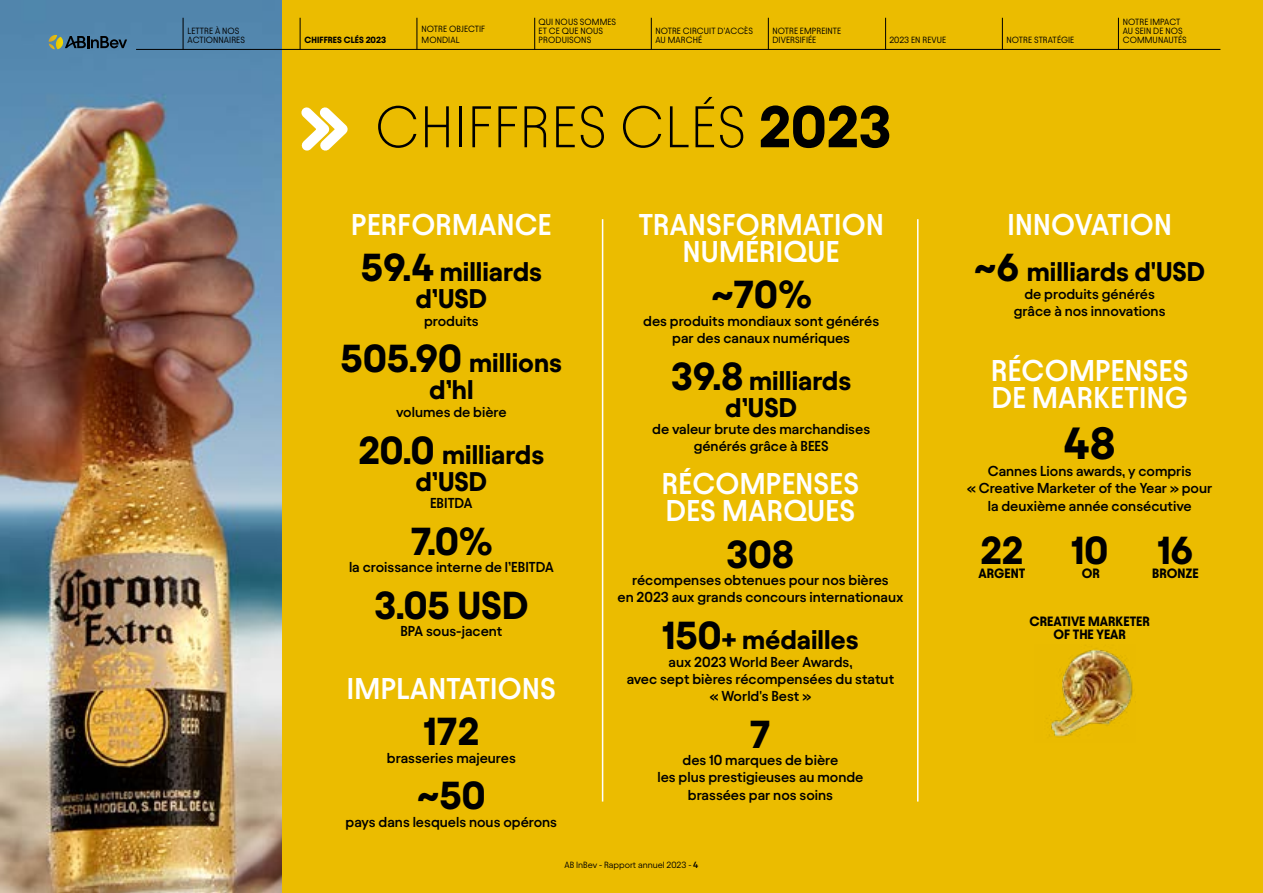
<style>
.page{position:relative;width:1263px;height:893px;background:#fff}
.page>*{position:absolute;margin:0;border:0;box-sizing:border-box;transform-origin:0 0}
.t1{font:300 58.5px "Avantt";letter-spacing:.01em;color:#000}
.t2{font:700 45px "Avantt";color:#000}
.t3{font:700 39px "Avantt";color:#000}
.t4{font:600 30px/27px "Avantt";letter-spacing:.01em;color:#fff}
.t5{font:700 27px/27px "Avantt";color:#000;text-align:center}
.t6{font:600 14.4px/17.2px "Avantt";color:#000;text-align:center}
.t7{font:700 13.5px/13.8px "Avantt";color:#000;text-align:center}
.t8{font:9px/9px "Avantt";letter-spacing:.01em;color:#000}
.t9{font:700 9px "Avantt";letter-spacing:.01em;color:#000}
.s1{font-weight:700}
.s2{font-size:39px}
.s3{font-weight:600}
</style>
<div class="page">
<img style="left:0;top:0;width:282px;height:893px">
<div style="left:282px;top:0;width:981px;height:893px;background:#ebbc00"></div>
<hr style="left:602px;top:219px;width:1px;height:582px;background:#fff">
<hr style="left:917px;top:219px;width:1px;height:582px;background:#fff">
<svg style="left:301px;top:107px;width:47px;height:44px"></svg>
<img style="left:1051px;top:648px;width:82px;height:89px">
<svg style="left:49px;top:35px;width:78px;height:14px"></svg>
<hr style="left:136px;top:49px;width:1084px;height:1px;background:#000">
<hr style="left:534px;top:18px;width:1px;height:32px;background:#000">
<hr style="left:417px;top:18px;width:1px;height:32px;background:#000">
<hr style="left:651px;top:18px;width:1px;height:32px;background:#000">
<hr style="left:768px;top:18px;width:1px;height:32px;background:#000">
<hr style="left:885px;top:18px;width:1px;height:32px;background:#000">
<hr style="left:1002px;top:18px;width:1px;height:32px;background:#000">
<hr style="left:1118px;top:18px;width:1px;height:32px;background:#000">
<hr style="left:300px;top:18px;width:1px;height:32px;background:#000">
<hr style="left:183px;top:18px;width:1px;height:32px;background:#000">
<p class="t8" style="left:188px;top:25px;width:59px">LETTRE À NOS<br>ACTIONNAIRES</p>
<p class="t9" style="left:305px;top:33px;width:83px">CHIFFRES CLÉS 2023</p>
<p class="t8" style="left:422px;top:23px;width:65px;line-height:10.5px">NOTRE OBJECTIF<br>MONDIAL</p>
<p class="t8" style="left:539px;top:16px;width:79px">QUI NOUS SOMMES<br>ET CE QUE NOUS<br>PRODUISONS</p>
<p class="t8" style="left:655px;top:25px;width:99px">NOTRE CIRCUIT D’ACCÈS<br>AU MARCHÉ</p>
<p class="t8" style="left:889px;top:34px;width:58px">2023 EN REVUE</p>
<p class="t8" style="left:772px;top:25px;width:70px">NOTRE EMPREINTE<br>DIVERSIFIÉE</p>
<p class="t8" style="left:1006px;top:34px;width:69px">NOTRE STRATÉGIE</p>
<h1 class="t1" style="left:375px;top:87px;width:518px">CHIFFRES CLÉS <span class="s1">2023</span></h1>
<p class="t8" style="left:1123px;top:16px;width:66px">NOTRE IMPACT<br>AU SEIN DE NOS<br>COMMUNAUTÉS</p>
<h3 class="t4" style="left:351px;top:209px;width:202px">PERFORMANCE</h3>
<h3 class="t5" style="left:361px;top:257px;width:183px"><span class="s2">59.4</span> milliards d’USD</h3>
<p class="t6" style="left:424px;top:311px;width:56px">produits</p>
<h3 class="t5" style="left:341px;top:348px;width:223px"><span class="s2">505.90</span> millions d’hl</h3>
<p class="t6" style="left:396px;top:402px;width:112px">volumes de bière</p>
<h3 class="t5" style="left:358px;top:439px;width:187px"><span class="s2">20.0</span> milliards d’USD</h3>
<p class="t6" style="left:430px;top:493px;width:44px">EBITDA</p>
<h3 class="t3" style="left:411px;top:512px;width:83px">7.0%</h3>
<p class="t6" style="left:349px;top:557px;width:206px">la croissance interne de l’EBITDA</p>
<h3 class="t3" style="left:374px;top:576px;width:156px">3.05 USD</h3>
<p class="t6" style="left:400px;top:621px;width:103px">BPA sous-jacent</p>
<h3 class="t4" style="left:347px;top:673px;width:210px">IMPLANTATIONS</h3>
<h3 class="t3" style="left:423px;top:703px;width:57px">172</h3>
<p class="t6" style="left:387px;top:748px;width:131px">brasseries majeures</p>
<h3 class="t3" style="left:417px;top:767px;width:70px">~50</h3>
<p class="t6" style="left:346px;top:812px;width:213px">pays dans lesquels nous opérons</p>
<h3 class="t4" style="left:639px;top:209px;width:247px;text-align:center">TRANSFORMATION<br>NUMÉRIQUE</h3>
<h3 class="t3" style="left:711px;top:266px;width:101px">~70%</h3>
<p class="t6" style="left:643px;top:311px;width:237px">des produits mondiaux sont générés par des canaux numériques</p>
<h3 class="t5" style="left:671px;top:365px;width:182px"><span class="s2">39.8</span> milliards d’USD</h3>
<p class="t6" style="left:652px;top:420px;width:219px">de valeur brute des marchandises générés grâce à BEES</p>
<h3 class="t4" style="left:662px;top:468px;width:199px">RÉCOMPENSES<br>DES MARQUES</h3>
<h3 class="t3" style="left:726px;top:526px;width:69px">308</h3>
<p class="t6" style="left:617px;top:571px;width:287px">récompenses obtenues pour nos bières<br>en 2023 aux grands concours internationaux</p>
<h3 class="t5" style="left:662px;top:625px;width:198px"><span class="s2">150</span>+ médailles</h3>
<p class="t6" style="left:627px;top:652px;width:269px">aux 2023 World Beer Awards,<br>avec sept bières récompensées du statut « World's Best »</p>
<h3 class="t3" style="left:750px;top:706px;width:22px">7</h3>
<p class="t6" style="left:657px;top:751px;width:207px">des 10 marques de bière<br>les plus prestigieuses au monde brassées par nos soins</p>
<p class="t8" style="left:564px;top:860px;width:135px">AB InBev - Rapport annuel 2023 - <span class="s3">4</span></p>
<h3 class="t4" style="left:1007px;top:209px;width:166px">INNOVATION</h3>
<h3 class="t5" style="left:974px;top:257px;width:233px"><span class="s2">~6</span> milliards d'USD</h3>
<p class="t6" style="left:1014px;top:284px;width:153px">de produits générés grâce à nos innovations</p>
<h3 class="t4" style="left:991px;top:355px;width:199px">RÉCOMPENSES<br>DE MARKETING</h3>
<h2 class="t2" style="left:1063px;top:410px;width:54px">48</h2>
<p class="t6" style="left:967px;top:462px;width:247px">Cannes Lions awards, y compris<br>« Creative Marketer of the Year » pour la deuxième année consécutive</p>
<h3 class="t3" style="left:980px;top:522px;width:44px">22</h3>
<p class="t7" style="left:978px;top:565px;width:48px">ARGENT</p>
<h3 class="t3" style="left:1071px;top:522px;width:39px">10</h3>
<p class="t7" style="left:1082px;top:565px;width:20px">OR</p>
<h3 class="t3" style="left:1157px;top:522px;width:38px">16</h3>
<p class="t7" style="left:1152px;top:565px;width:48px">BRONZE</p>
<p class="t7" style="left:1029px;top:613px;width:122px">CREATIVE MARKETER<br>OF THE YEAR</p>
</div>
